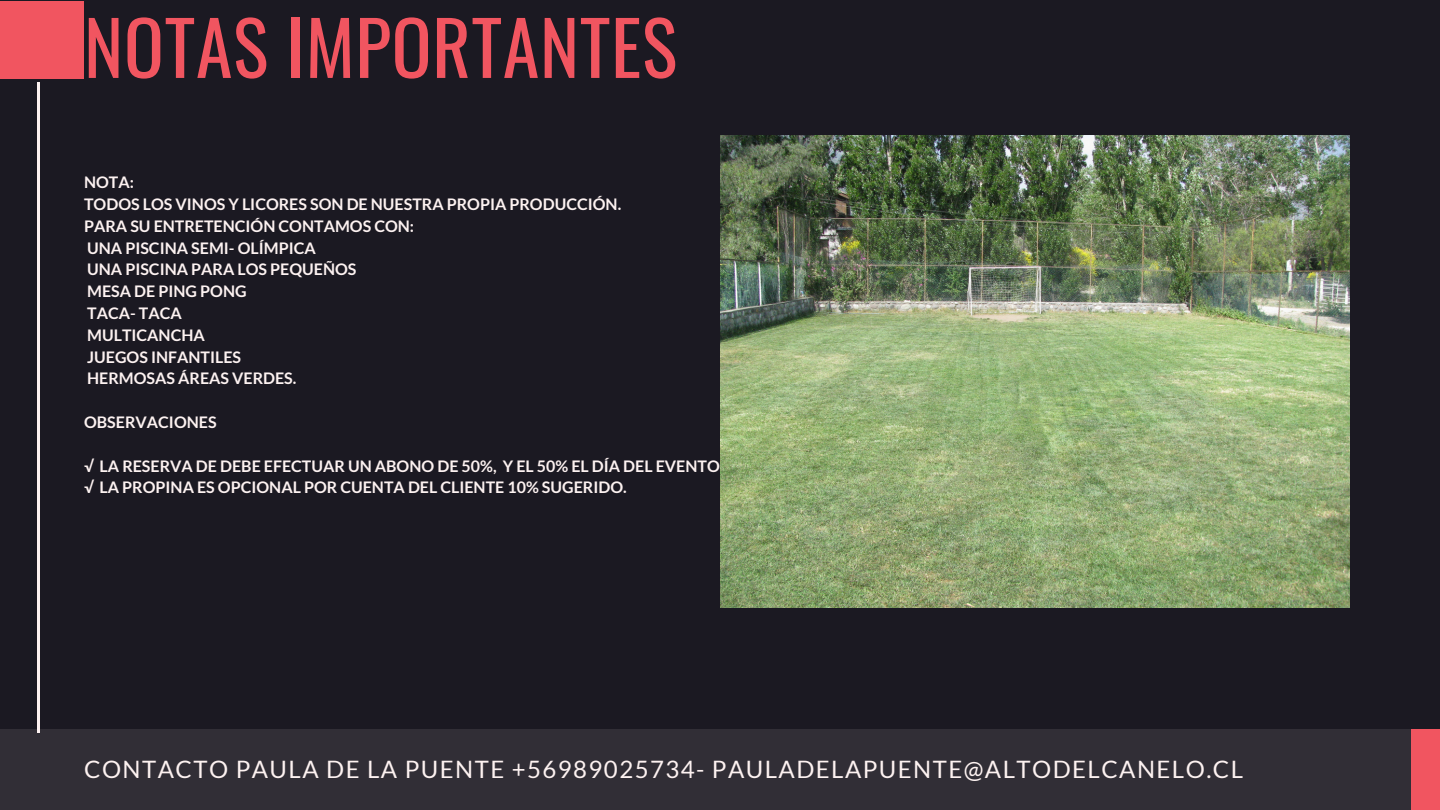
<style>
.page{position:relative;width:1440px;height:810px;background:#1b1922}
.page>*{position:absolute;margin:0;border:0;box-sizing:border-box;transform-origin:0 0}
.t1{font:74.1px "Oswald";letter-spacing:.01em;color:#f15560}
.t2{font:24px "Lato";letter-spacing:.06em;color:#fdf2f1}
.t3{font:700 16px "Lato";color:#fdf2f1}
</style>
<div class="page">
<hr style="left:37px;top:82px;width:3px;height:651px;background:#fdf2f1">
<div style="left:0;top:729px;width:1440px;height:81px;background:#312e36"></div>
<div style="left:1412px;top:729px;width:28px;height:81px;background:#f15560"></div>
<div style="left:0;top:1px;width:84px;height:77px;background:#f15560"></div>
<img style="left:720px;top:135px;width:630px;height:473px">
<p class="t1" style="left:84px;top:-10px;width:594px">NOTAS IMPORTANTES</p>
<p class="t3" style="left:84px;top:172px;width:51px">NOTA:</p>
<p class="t3" style="left:84px;top:194px;width:539px">TODOS LOS VINOS Y LICORES SON DE NUESTRA PROPIA PRODUCCIÓN.</p>
<p class="t3" style="left:84px;top:216px;width:332px">PARA SU ENTRETENCIÓN CONTAMOS CON:</p>
<p class="t3" style="left:87px;top:238px;width:230px">UNA PISCINA SEMI- OLÍMPICA</p>
<p class="t3" style="left:87px;top:260px;width:271px">UNA PISCINA PARA LOS PEQUEÑOS</p>
<p class="t3" style="left:87px;top:281px;width:161px">MESA DE PING PONG</p>
<p class="t3" style="left:87px;top:303px;width:96px">TACA- TACA</p>
<p class="t3" style="left:87px;top:325px;width:119px">MULTICANCHA</p>
<p class="t3" style="left:87px;top:347px;width:155px">JUEGOS INFANTILES</p>
<p class="t3" style="left:87px;top:369px;width:211px">HERMOSAS ÁREAS VERDES.</p>
<p class="t3" style="left:84px;top:412px;width:134px">OBSERVACIONES</p>
<p class="t3" style="left:84px;top:456px;width:641px">√ LA RESERVA DE DEBE EFECTUAR UN ABONO DE 50%, Y EL 50% EL DÍA DEL EVENTO.</p>
<p class="t3" style="left:84px;top:478px;width:544px">√ LA PROPINA ES OPCIONAL POR CUENTA DEL CLIENTE 10% SUGERIDO.</p>
<p class="t2" style="left:84px;top:754px;width:1160px">CONTACTO PAULA DE LA PUENTE +56989025734- PAULADELAPUENTE@ALTODELCANELO.CL</p>
</div>
